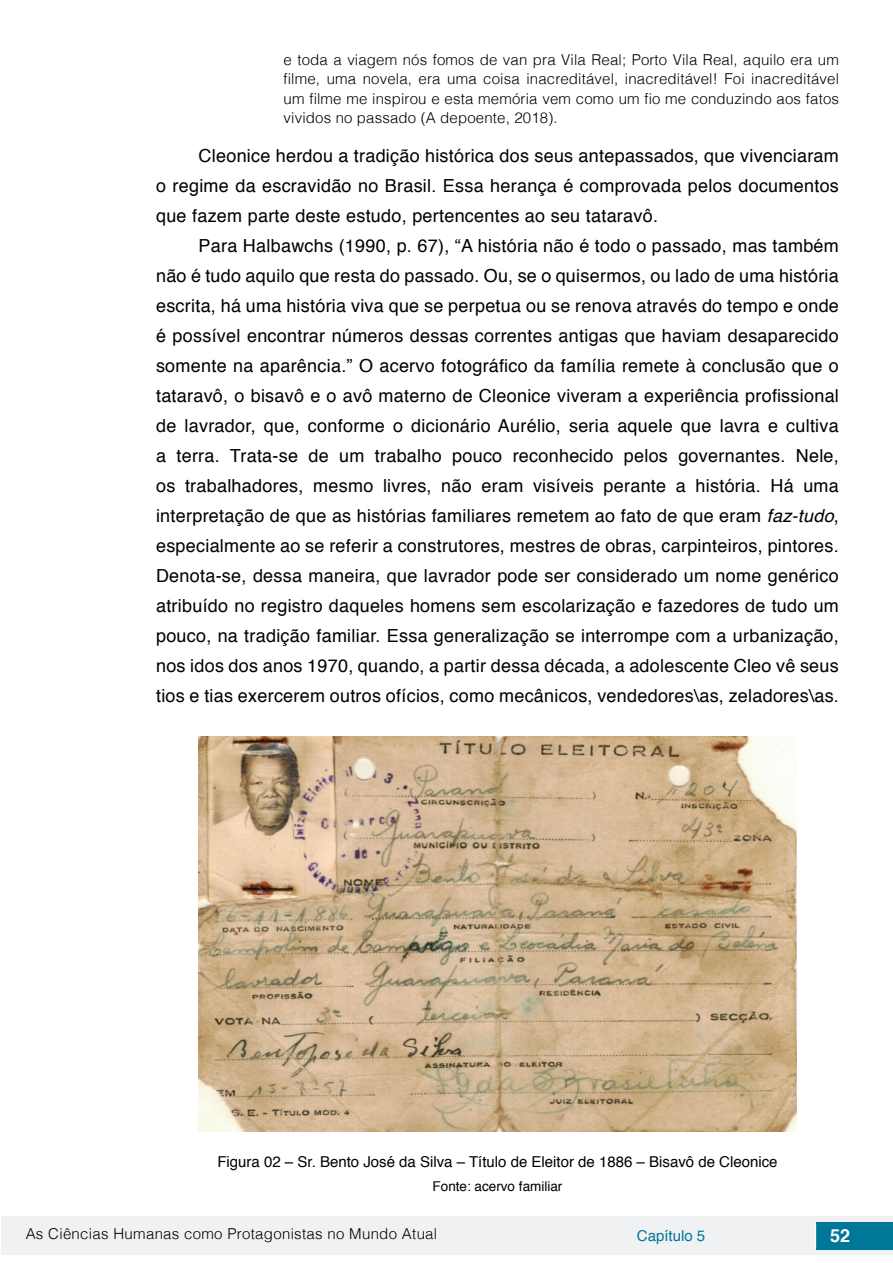
<style>
.page{position:relative;width:893px;height:1263px;background:#fff}
.page>*{position:absolute;margin:0;border:0;box-sizing:border-box;transform-origin:0 0}
.txt{font:18px/30px "Helvetica";letter-spacing:.015em;color:#000;text-align:justify}
.t1{font:700 18px "Helvetica";color:#fff}
.citacoes{font:300 15px/19.5px "Helvetica";letter-spacing:.01em;color:#000;text-align:justify}
.info_tab_gra_imag{font:15px "Helvetica";color:#000}
.t2{font:15px "Helvetica";color:#007699}
.fonte_tab_gra_imag{font:13.5px "Helvetica";color:#000}
.s1{font-style:italic}
</style>
<div class="page">
<div style="left:1px;top:1216px;width:891px;height:38px;background:#f0f1f2"></div>
<div style="left:816px;top:1222px;width:77px;height:27px;background:#007699"></div>
<svg style="left:815px;top:1224px;width:1px;height:24px"></svg>
<img style="left:199px;top:737px;width:597px;height:395px">
<p class="citacoes" style="left:284px;top:49px;width:557px">e toda a viagem nós fomos de van pra Vila Real; Porto Vila Real, aquilo era um filme, uma novela, era uma coisa inacreditável, inacreditável! Foi inacreditável um filme me inspirou e esta memória vem como um fio me conduzindo aos fatos vividos no passado (A depoente, 2018).</p>
<p class="txt" style="left:156px;top:141px;width:684px;text-indent:43px">Cleonice herdou a tradição histórica dos seus antepassados, que vivenciaram o regime da escravidão no Brasil. Essa herança é comprovada pelos documentos que fazem parte deste estudo, pertencentes ao seu tataravô.</p>
<p class="txt" style="left:156px;top:231px;width:684px;text-indent:43px">Para Halbawchs (1990, p. 67), “A história não é todo o passado, mas também não é tudo aquilo que resta do passado. Ou, se o quisermos, ou lado de uma história escrita, há uma história viva que se perpetua ou se renova através do tempo e onde é possível encontrar números dessas correntes antigas que haviam desaparecido somente na aparência.” O acervo fotográfico da família remete à conclusão que o tataravô, o bisavô e o avô materno de Cleonice viveram a experiência profissional de lavrador, que, conforme o dicionário Aurélio, seria aquele que lavra e cultiva a terra. Trata-se de um trabalho pouco reconhecido pelos governantes. Nele, os trabalhadores, mesmo livres, não eram visíveis perante a história. Há uma interpretação de que as histórias familiares remetem ao fato de que eram <span class="s1">faz-tudo</span>, especialmente ao se referir a construtores, mestres de obras, carpinteiros, pintores.<br>Denota-se, dessa maneira, que lavrador pode ser considerado um nome genérico atribuído no registro daqueles homens sem escolarização e fazedores de tudo um pouco, na tradição familiar. Essa generalização se interrompe com a urbanização, nos idos dos anos 1970, quando, a partir dessa década, a adolescente Cleo vê seus tios e tias exercerem outros ofícios, como mecânicos, vendedores\as, zeladores\as.</p>
<p class="info_tab_gra_imag" style="left:217px;top:1150px;width:562px">Figura 02 – Sr. Bento José da Silva – Título de Eleitor de 1886 – Bisavô de Cleonice</p>
<p class="fonte_tab_gra_imag" style="left:433px;top:1176px;width:131px">Fonte: acervo familiar</p>
<p class="citacoes" style="left:26px;top:1223px;width:413px">As Ciências Humanas como Protagonistas no Mundo Atual</p>
<p class="t2" style="left:637px;top:1224px;width:70px">Capítulo 5</p>
<p class="t1" style="left:830px;top:1221px;width:22px">52</p>
</div>
